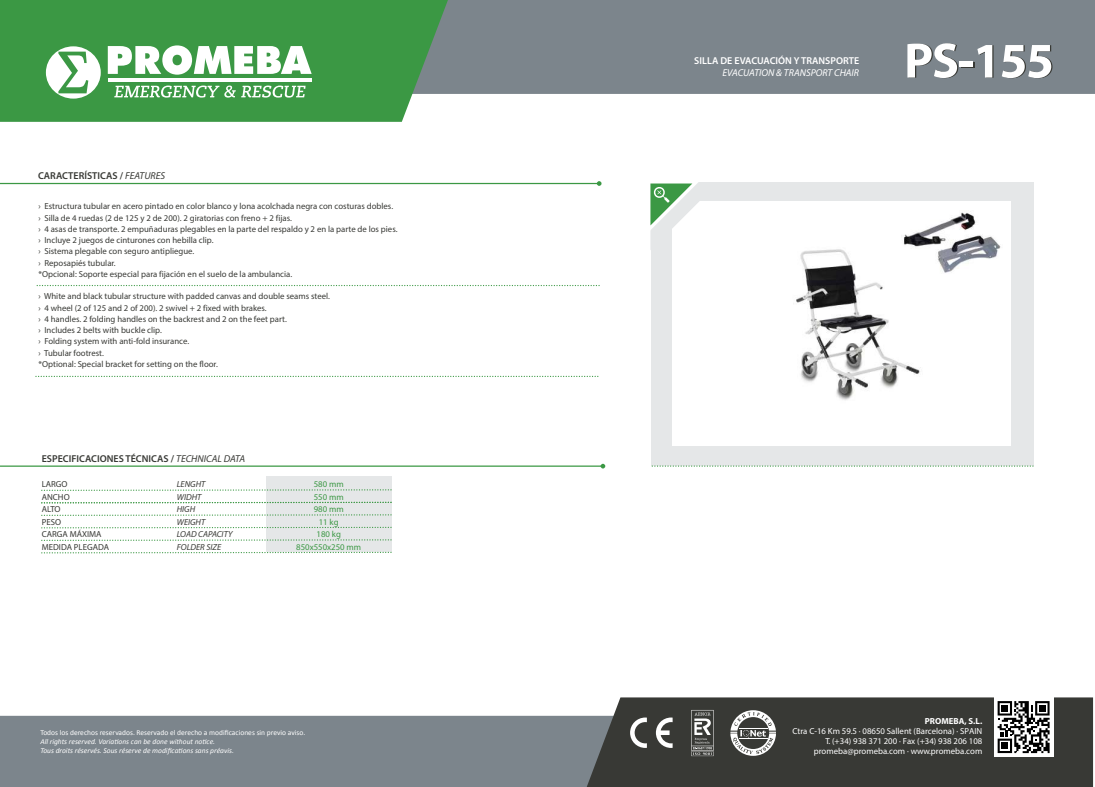
<style>
.page{position:relative;width:1095px;height:787px;background:#fff}
.page>*{position:absolute;margin:0;border:0;box-sizing:border-box;transform-origin:0 0}
.t1{font:700 50px "Myriad Pro";color:#fff}
.t2{font:600 10px "Myriad Pro";color:#383935}
.t3{font:600 10px "Myriad Pro";color:#fff}
.t4{font:italic 10px "Myriad Pro";color:#fff}
.t5{font:8.75px/11.2px "Myriad Pro";color:#383935}
.t6{font:8.75px/10px "Myriad Pro";color:#fff;text-align:right}
.t7{font:italic 8.75px "Myriad Pro";color:#383935}
.t8{font:8.75px/12.5px "Myriad Pro";color:#3b9844;text-align:center}
.t9{font:700 8.75px "Myriad Pro";color:#fff}
.t10{font:italic 7.5px/9px "Calibri";color:#fff}
.t11{font:7.5px "Calibri";color:#fff}
.s1{font-weight:400;font-style:italic}
</style>
<div class="page">
<div style="left:651px;top:183px;width:382px;height:283px;background:#e5e7e8"></div>
<div style="left:448px;top:0;width:647px;height:94px;background:#7c858c"></div>
<svg style="left:0;top:0;width:448px;height:122px;background:#439a4c"></svg>
<div style="left:0;top:715px;width:587px;height:72px;background:#7c858c"></div>
<div style="left:587px;top:697px;width:506px;height:90px;background:#383935"></div>
<hr style="left:0;top:183px;width:599px;height:1px;background:#3b9844">
<svg style="left:597px;top:181px;width:4px;height:5px"></svg>
<div style="left:994px;top:697px;width:59px;height:60px;background:#fff"></div>
<svg style="left:998px;top:701px;width:52px;height:52px"></svg>
<div style="left:1002px;top:742px;width:6px;height:7px;background:#000"></div>
<hr style="left:0;top:465px;width:603px;height:2px;background:#3b9844">
<svg style="left:601px;top:464px;width:4px;height:4px"></svg>
<div style="left:266px;top:477px;width:126px;height:75px;background:#e5e7e8"></div>
<svg style="left:652px;top:465px;width:382px;height:2px"></svg>
<svg style="left:37px;top:285px;width:563px;height:1px"></svg>
<svg style="left:114px;top:86px;width:192px;height:12px"></svg>
<svg style="left:108px;top:45px;width:204px;height:30px"></svg>
<hr style="left:108px;top:78px;width:203px;height:4px;background:#fff">
<svg style="left:46px;top:46px;width:55px;height:53px"></svg>
<svg style="left:36px;top:376px;width:563px;height:1px"></svg>
<svg style="left:691px;top:710px;width:23px;height:46px"></svg>
<svg style="left:730px;top:710px;width:46px;height:46px"></svg>
<svg style="left:656px;top:717px;width:17px;height:31px"></svg>
<svg style="left:630px;top:717px;width:17px;height:31px"></svg>
<svg style="left:41px;top:501px;width:351px;height:3px"></svg>
<svg style="left:41px;top:489px;width:351px;height:2px"></svg>
<div style="left:672px;top:201px;width:339px;height:245px;background:#fff"></div>
<img style="left:796px;top:249px;width:125px;height:151px">
<svg style="left:650px;top:182px;width:67px;height:68px"></svg>
<svg style="left:41px;top:514px;width:351px;height:2px"></svg>
<svg style="left:41px;top:526px;width:351px;height:3px"></svg>
<svg style="left:41px;top:539px;width:351px;height:2px"></svg>
<svg style="left:41px;top:551px;width:351px;height:3px"></svg>
<img style="left:902px;top:211px;width:99px;height:63px">
<p class="t2" style="left:38px;top:169px;width:129px">CARACTERÍSTICAS / <span class="s1">FEATURES</span></p>
<p class="t5" style="left:38px;top:201px;width:361px">› Estructura tubular en acero pintado en color blanco y lona acolchada negra con costuras dobles. › Silla de 4 ruedas (2 de 125 y 2 de 200). 2 giratorias con freno + 2 fijas.<br>› 4 asas de transporte. 2 empuñaduras plegables en la parte del respaldo y 2 en la parte de los pies. › Incluye 2 juegos de cinturones con hebilla clip.<br>› Sistema plegable con seguro antipliegue.<br>› Reposapiés tubular.<br>*Opcional: Soporte especial para fijación en el suelo de la ambulancia.</p>
<p class="t5" style="left:38px;top:291px;width:293px">› White and black tubular structure with padded canvas and double seams steel. › 4 wheel (2 of 125 and 2 of 200). 2 swivel + 2 fixed with brakes.<br>› 4 handles. 2 folding handles on the backrest and 2 on the feet part.<br>› Includes 2 belts with buckle clip.<br>› Folding system with anti-fold insurance.<br>› Tubular footrest.<br>*Optional: Special bracket for setting on the floor.</p>
<p class="t2" style="left:42px;top:452px;width:205px">ESPECIFICACIONES TÉCNICAS / <span class="s1">TECHNICAL DATA</span></p>
<p class="t5" style="left:42px;top:478px;width:27px">LARGO</p>
<p class="t7" style="left:177px;top:478px;width:30px">LENGHT</p>
<p class="t5" style="left:42px;top:491px;width:29px">ANCHO</p>
<p class="t7" style="left:177px;top:491px;width:26px">WIDHT</p>
<p class="t5" style="left:42px;top:503px;width:20px">ALTO</p>
<p class="t7" style="left:177px;top:503px;width:20px">HIGH</p>
<p class="t5" style="left:42px;top:516px;width:21px">PESO</p>
<p class="t7" style="left:177px;top:516px;width:30px">WEIGHT</p>
<p class="t5" style="left:42px;top:528px;width:61px">CARGA MÁXIMA</p>
<p class="t7" style="left:177px;top:528px;width:57px">LOAD CAPACITY</p>
<p class="t5" style="left:42px;top:541px;width:69px">MEDIDA PLEGADA</p>
<p class="t7" style="left:177px;top:541px;width:46px">FOLDER SIZE</p>
<p class="t8" style="left:296px;top:477px;width:66px">580 mm<br>550 mm<br>980 mm<br>11 kg<br>180 kg<br>850x550x250 mm</p>
<p class="t11" style="left:40px;top:727px;width:266px">Todos los derechos reservados. Reservado el derecho a modificaciones sin previo aviso.</p>
<p class="t10" style="left:40px;top:736px;width:195px">All rights reserved. Variations can be done without notice.<br>Tous droits réservés. Sous réserve de modifications sans préavis.</p>
<p class="t3" style="left:694px;top:54px;width:166px">SILLA DE EVACUACIÓN Y TRANSPORTE</p>
<p class="t4" style="left:722px;top:67px;width:138px">EVACUATION &amp; TRANSPORT CHAIR</p>
<h1 class="t1" style="left:904px;top:28px;width:151px">PS-155</h1>
<p class="t9" style="left:925px;top:715px;width:59px">PROMEBA, S.L.</p>
<p class="t6" style="left:792px;top:726px;width:191px">Ctra C-16 Km 59.5 · 08650 Sallent (Barcelona) · SPAIN<br>T. (+34) 938 371 200 · Fax (+34) 938 206 108 promeba@promeba.com · www.promeba.com</p>
</div>
